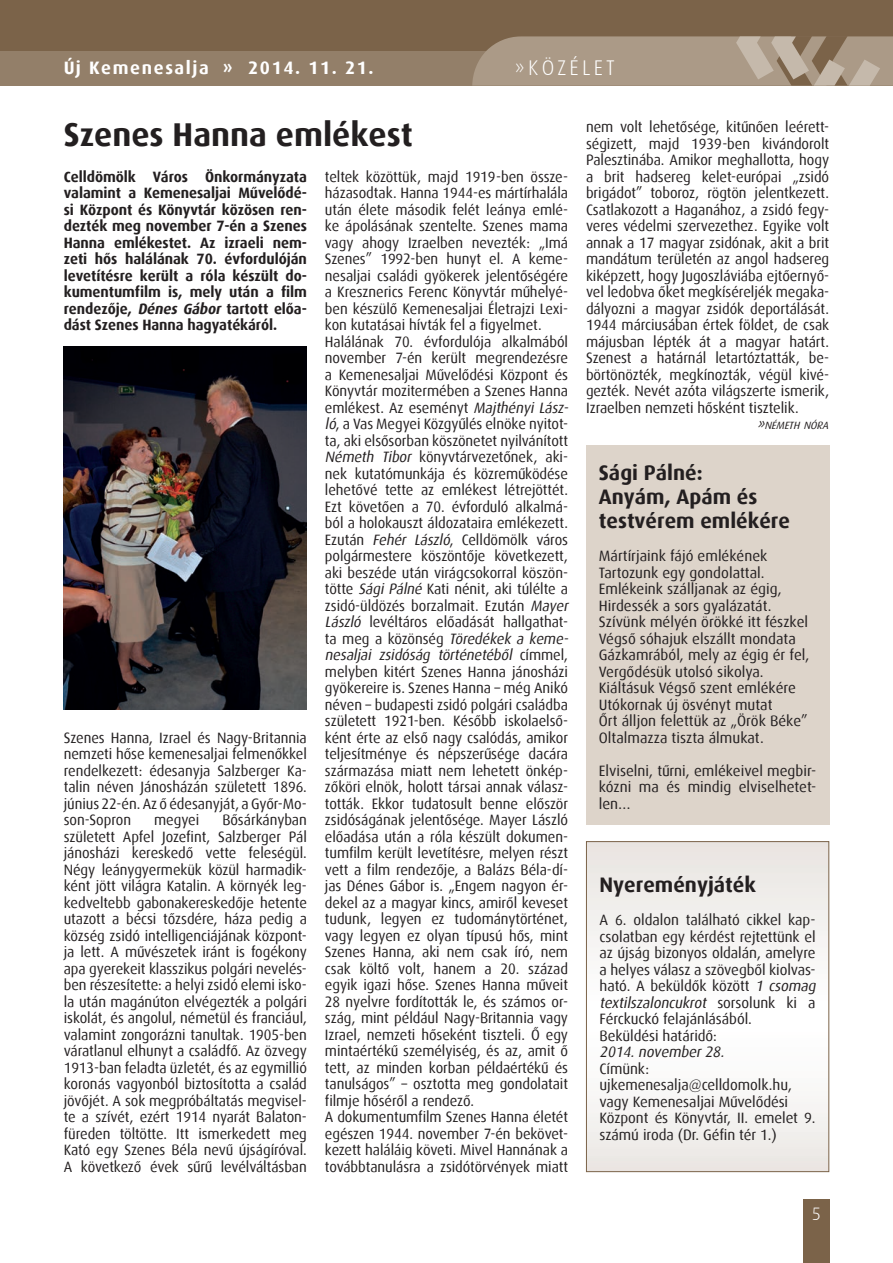
<style>
.page{position:relative;width:893px;height:1263px;background:#fff}
.page>*{position:absolute;margin:0;border:0;box-sizing:border-box;transform-origin:0 0}
.t1{font:700 33px "Dax";color:#231f20}
.t2{font:300 21.3px "Dax";letter-spacing:.15em;color:#fff}
.t3{font:700 21px/24px "Dax";color:#231f20}
.t4{font:700 18px "Dax";letter-spacing:.09em;color:#fff}
.t5{font:300 18px "Dax";color:#fff}
.t6{font:15px/16.5px "Dax";letter-spacing:-.005em;color:#231f20;text-align:justify}
.t7{font:700 15px/16.5px "Dax";letter-spacing:-.005em;color:#231f20;text-align:justify}
.t8{font:italic 15px "Dax";color:#231f20}
.t9{font:italic 10.5px "Dax";color:#231f20}
.s1{font-style:italic}
.s2{font-size:15px}
</style>
<div class="page">
<div style="left:0;top:0;width:893px;height:85px;background:#7b6349"></div>
<div style="left:0;top:52px;width:893px;height:34px;background:#937f69"></div>
<div style="left:803px;top:1199px;width:26px;height:64px;background:#7b6349"></div>
<svg style="left:472px;top:36px;width:421px;height:50px;background:#a99885"></svg>
<div style="left:586px;top:446px;width:243px;height:378px;background:#ddd4ca"></div>
<img style="left:64px;top:346px;width:243px;height:363px">
<svg style="left:588px;top:843px;width:239px;height:327px"></svg>
<div style="left:586px;top:841px;width:243px;height:331px;border:1px solid #7b6349"></div>
<p class="t4" style="left:64px;top:58px;width:311px">Új Kemenesalja » 2014. 11. 21.</p>
<h2 class="t2" style="left:514px;top:56px;width:102px">»KÖZÉLET</h2>
<h1 class="t1" style="left:64px;top:115px;width:351px">Szenes Hanna emlékest</h1>
<p class="t7" style="left:64px;top:168px;width:245px">Celldömölk Város Önkormányzata valamint a Kemenesaljai Művelődé&shy;si Központ és Könyvtár közösen ren&shy;dezték meg november 7-én a Szenes Hanna emlékestet. Az izraeli nem&shy;zeti hős halálának 70. évfordulóján levetítésre került a róla készült do&shy;kumentumfilm is, mely után a film rendezője, <span class="s1">Dénes Gábor</span> tartott előa&shy;dást Szenes Hanna hagyatékáról.</p>
<p class="t6" style="left:64px;top:729px;width:245px">Szenes Hanna, Izrael és Nagy-Britannia nemzeti hőse kemenesaljai felmenőkkel rendelkezett: édesanyja Salzberger Ka&shy;talin néven Jánosházán született 1896. június 22-én. Az ő édesanyját, a Győr-Mo&shy;son-Sopron</p>
<p class="t6" style="left:64px;top:812px;width:245px;text-indent:159px">Bősárkányban született Apfel Jozefint, Salzberger Pál jánosházi kereskedő vette feleségül.<br>Négy leánygyermekük közül harmadik&shy;ként jött világra Katalin. A környék leg&shy;kedveltebb gabonakereskedője hetente utazott a bécsi tőzsdére, háza pedig a község zsidó intelligenciájának központ&shy;ja lett. A művészetek iránt is fogékony apa gyerekeit klasszikus polgári nevelés&shy;ben részesítette: a helyi zsidó elemi isko&shy;la után magánúton elvégezték a polgári iskolát, és angolul, németül és franciául, valamint zongorázni tanultak. 1905-ben váratlanul elhunyt a családfő. Az özvegy 1913-ban feladta üzletét, és az egymillió koronás vagyonból biztosította a család jövőjét. A sok megpróbáltatás megvisel&shy;te a szívét, ezért 1914 nyarát Balaton&shy;füreden töltötte. Itt ismerkedett meg Kató egy Szenes Béla nevű újságíróval.<br>A következő évek sűrű levélváltásban</p>
<p class="t6" style="left:154px;top:812px;width:47px">megyei</p>
<p class="t6" style="left:325px;top:168px;width:248px;text-align:left">teltek közöttük, majd 1919-ben össze&shy;házasodtak. Hanna 1944-es mártírhalála után élete második felét leánya emlé&shy;ke ápolásának szentelte. Szenes mama vagy ahogy Izraelben nevezték: „Imá Szenes” 1992-ben hunyt el. A keme&shy;nesaljai családi gyökerek jelentőségére a Kresznerics Ferenc Könyvtár műhelyé&shy;ben készülő Kemenesaljai Életrajzi Lexi&shy;kon kutatásai hívták fel a figyelmet.<br>Halálának 70. évfordulója alkalmából november 7-én került megrendezésre a Kemenesaljai Művelődési Központ és Könyvtár mozitermében a Szenes Hanna emlékest. Az eseményt <span class="s1">Majthényi Lász&shy;ló</span>, a Vas Megyei Közgyűlés elnöke nyitot&shy;ta, aki elsősorban köszönetet nyilvánított <span class="s1">Németh Tibor</span> könyvtárvezetőnek, aki&shy;nek kutatómunkája és közreműködése lehetővé tette az emlékest létrejöttét.<br>Ezt követően a 70. évforduló alkalmá&shy;ból a holokauszt áldozataira emlékezett.<br>Ezután <span class="s1">Fehér László</span>, Celldömölk város polgármestere köszöntője következett, aki beszéde után virágcsokorral köszön&shy;tötte <span class="s1">Sági Pálné</span> Kati nénit, aki túlélte a zsidó-üldözés borzalmait. Ezután <span class="s1">Mayer László</span> levéltáros előadását hallgathat&shy;t a m e g a kö z ö n s é g <span class="s1">Töredékek a keme&shy;nesaljai zsidóság történetéből</span> c í m m e l , melyben kitért Szenes Hanna jánosházi gyökereire is. Szenes Hanna – még Anikó néven – budapesti zsidó polgári családba született 1921-ben. Később iskolaelső&shy;ként érte az első nagy csalódás, amikor teljesítménye és népszerűsége dacára származása miatt nem lehetett önkép&shy;zőköri elnök, holott társai annak válasz&shy;tották. Ekkor tudatosult benne először zsidóságának jelentősége. Mayer László előadása után a róla készült dokumen&shy;tumfilm került levetítésre, melyen részt vett a film rendezője, a Balázs Béla-dí&shy;jas Dénes Gábor is. „Engem nagyon ér&shy;dekel az a magyar kincs, amiről keveset tudunk, legyen ez tudománytörténet, vagy legyen ez olyan típusú hős, mint Szenes Hanna, aki nem csak író, nem csak költő volt, hanem a 20. század egyik igazi hőse. Szenes Hanna műveit 28 nyelvre fordították le, és számos or&shy;szág, mint például Nagy-Britannia vagy Izrael, nemzeti hőseként tiszteli. Ő egy mintaértékű személyiség, és az, amit ő tett, az minden korban példaértékű és tanulságos” – osztotta meg gondolatait filmje hőséről a rendező.<br>A dokumentumfilm Szenes Hanna életét egészen 1944. november 7-én bekövet&shy;kezett haláláig követi. Mivel Hannának a továbbtanulásra a zsidótörvények miatt</p>
<p class="t6" style="left:586px;top:119px;width:245px">nem volt lehetősége, kitűnően leérett&shy;ségizett, majd 1939-ben kivándorolt Palesztinába. Amikor meghallotta, hogy a brit hadsereg kelet-európai „zsidó brigádot” toboroz, rögtön jelentkezett.<br>Csatlakozott a Haganához, a zsidó fegy&shy;veres védelmi szervezethez. Egyike volt annak a 17 magyar zsidónak, akit a brit mandátum területén az angol hadsereg kiképzett, hogy Jugoszláviába ejtőernyő&shy;vel ledobva őket megkíséreljék megaka&shy;dályozni a magyar zsidók deportálását.<br>1944 márciusában értek földet, de csak májusban lépték át a magyar határt.<br>Szenest a határnál letartóztatták, be&shy;börtönözték, megkínozták, végül kivé&shy;gezték. Nevét azóta világszerte ismerik, Izraelben nemzeti hősként tisztelik.</p>
<p class="t9" style="left:757px;top:420px;width:76px"><span class="s2">»</span>NÉMETH NÓRA</p>
<h3 class="t3" style="left:599px;top:461px;width:193px">Sági Pálné:<br>Anyám, Apám és testvérem emlékére</h3>
<p class="t6" style="left:599px;top:548px;width:212px;text-align:left">Mártírjaink fájó emlékének<br>Tartozunk egy gondolattal.<br>Emlékeink szálljanak az égig,<br>Hirdessék a sors gyalázatát.<br>Szívünk mélyén örökké itt fészkel<br>Végső sóhajuk elszállt mondata<br>Gázkamrából, mely az égig ér fel,<br>Vergődésük utolsó sikolya.<br>Kiáltásuk Végső szent emlékére<br>Utókornak új ösvényt mutat<br>Őrt álljon felettük az „Örök Béke”<br>Oltalmazza tiszta álmukat.</p>
<p class="t6" style="left:599px;top:763px;width:219px">Elviselni, tűrni, emlékeivel megbir&shy;kózni ma és mindig elviselhetet&shy;len…</p>
<h3 class="t3" style="left:600px;top:873px;width:158px">Nyereményjáték</h3>
<p class="t6" style="left:600px;top:912px;width:221px;text-align:left">A 6. oldalon található cikkel kap&shy;csolatban egy kérdést rejtettünk el az újság bizonyos oldalán, amelyre a helyes válasz a szövegből kiolvas&shy;ható. A beküldők között <span class="s1">1 csomag textilszaloncukrot</span> s o r s o l u n k k i a<br>Férckuckó felajánlásából.<br>Beküldési határidő:</p>
<p class="t8" style="left:600px;top:1044px;width:129px">2014. november 28.</p>
<p class="t6" style="left:600px;top:1061px;width:218px;text-align:left">Címünk: ujkemenesalja@celldomolk.hu, vagy Kemenesaljai Művelődési<br>Központ és Könyvtár, II. emelet 9. számú iroda (Dr. Géfin tér 1.)</p>
<p class="t5" style="left:812px;top:1203px;width:11px">5</p>
</div>
